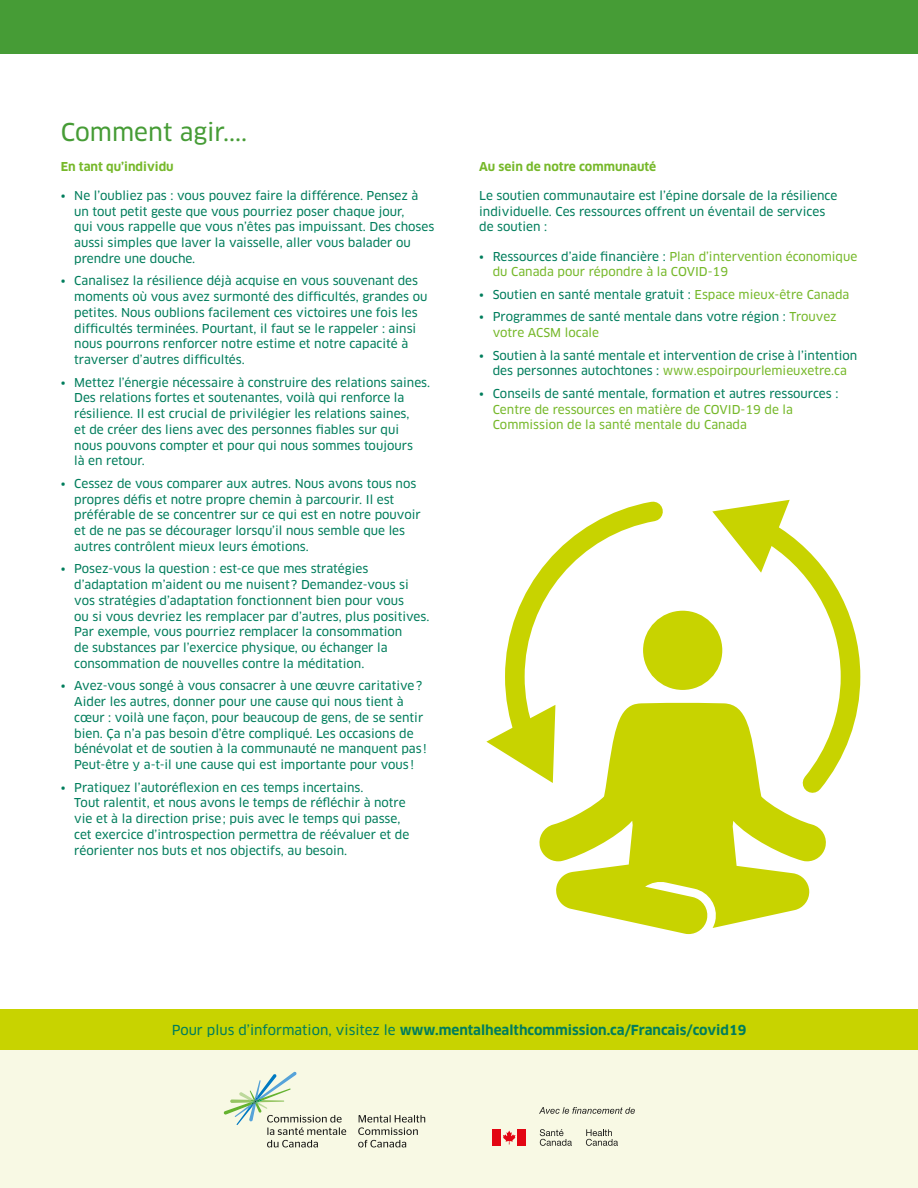
<style>
.page{position:relative;width:918px;height:1188px;background:#fff}
.page>*{position:absolute;margin:0;border:0;box-sizing:border-box;transform-origin:0 0}
.t1{font:24px "Clan OT News";color:#469c36}
.t2{font:700 13.5px "Clan OT";color:#007d5c}
.t3{font:12px/15.8px "Clan OT News";color:#007d5c}
.t4{font:12px/15.8px "Clan OT News";color:#76b82a}
.t5{font:700 12px "Clan OT";color:#76b82a}
.s1{color:#007d5c}
.s2{color:#76b82a}
.s3{font-family:"Clan OT News";font-weight:400}
</style>
<div class="page">
<div style="left:0;top:0;width:918px;height:54px;background:#469c36"></div>
<svg style="left:539px;top:611px;width:287px;height:323px;fill:#c8d300"></svg>
<svg style="left:505px;top:501px;width:171px;height:258px"></svg>
<svg style="left:486px;top:705px;width:69px;height:78px"></svg>
<svg style="left:712px;top:500px;width:149px;height:311px"></svg>
<div style="left:0;top:1050px;width:918px;height:138px;background:#f8f9e4"></div>
<svg style="left:358px;top:1115px;width:67px;height:32px"></svg>
<svg style="left:224px;top:1072px;width:122px;height:75px"></svg>
<svg style="left:539px;top:1107px;width:96px;height:7px"></svg>
<svg style="left:503px;top:1131px;width:13px;height:13px"></svg>
<div style="left:493px;top:1129px;width:8px;height:17px;background:#e30613"></div>
<div style="left:517px;top:1129px;width:9px;height:17px;background:#e30613"></div>
<svg style="left:540px;top:1129px;width:32px;height:17px"></svg>
<svg style="left:586px;top:1129px;width:32px;height:17px"></svg>
<div style="left:0;top:1009px;width:918px;height:41px;background:#c8d300"></div>
<h1 class="t1" style="left:61px;top:118px;width:188px">Comment agir....</h1>
<p class="t5" style="left:61px;top:159px;width:115px">En tant qu’individu</p>
<p class="t3" style="left:74px;top:188px;width:362px;text-indent:-14px">• Ne l’oubliez pas : vous pouvez faire la différence. Pensez à un tout petit geste que vous pourriez poser chaque jour,<br>qui vous rappelle que vous n’êtes pas impuissant. Des choses aussi simples que laver la vaisselle, aller vous balader ou prendre une douche.</p>
<p class="t3" style="left:74px;top:273px;width:355px;text-indent:-14px">• Canalisez la résilience déjà acquise en vous souvenant des moments où vous avez surmonté des difficultés, grandes ou petites. Nous oublions facilement ces victoires une fois les difficultés terminées. Pourtant, il faut se le rappeler : ainsi nous pourrons renforcer notre estime et notre capacité à traverser d’autres difficultés.</p>
<p class="t3" style="left:74px;top:374px;width:357px;text-indent:-14px">• Mettez l’énergie nécessaire à construire des relations saines.<br>Des relations fortes et soutenantes, voilà qui renforce la résilience. Il est crucial de privilégier les relations saines,<br>et de créer des liens avec des personnes fiables sur qui nous pouvons compter et pour qui nous sommes toujours<br>là en retour.</p>
<p class="t3" style="left:74px;top:476px;width:348px;text-indent:-14px">• Cessez de vous comparer aux autres. Nous avons tous nos propres défis et notre propre chemin à parcourir. Il est préférable de se concentrer sur ce qui est en notre pouvoir et de ne pas se décourager lorsqu’il nous semble que les autres contrôlent mieux leurs émotions.</p>
<p class="t3" style="left:74px;top:561px;width:357px;text-indent:-14px">• Posez-vous la question : est-ce que mes stratégies d’adaptation m’aident ou me nuisent? Demandez-vous si vos stratégies d’adaptation fonctionnent bien pour vous<br>ou si vous devriez les remplacer par d’autres, plus positives.<br>Par exemple, vous pourriez remplacer la consommation<br>de substances par l’exercice physique, ou échanger la consommation de nouvelles contre la méditation.</p>
<p class="t3" style="left:74px;top:678px;width:354px;text-indent:-14px">• Avez-vous songé à vous consacrer à une œuvre caritative?<br>Aider les autres, donner pour une cause qui nous tient à cœur : voilà une façon, pour beaucoup de gens, de se sentir bien. Ça n’a pas besoin d’être compliqué. Les occasions de bénévolat et de soutien à la communauté ne manquent pas !<br>Peut-être y a-t-il une cause qui est importante pour vous !</p>
<p class="t3" style="left:74px;top:779px;width:337px;text-indent:-14px">• Pratiquez l’autoréflexion en ces temps incertains.<br>Tout ralentit, et nous avons le temps de réfléchir à notre vie et à la direction prise; puis avec le temps qui passe, cet exercice d’introspection permettra de réévaluer et de réorienter nos buts et nos objectifs, au besoin.</p>
<p class="t5" style="left:479px;top:159px;width:178px">Au sein de notre communauté</p>
<p class="t3" style="left:479px;top:188px;width:360px">Le soutien communautaire est l’épine dorsale de la résilience individuelle. Ces ressources offrent un éventail de services de soutien :</p>
<p class="t4" style="left:493px;top:248px;width:366px;text-indent:-14px"><span class="s1">• Ressources d’aide financière :</span> Plan d’intervention économique du Canada pour répondre à la COVID-19</p>
<p class="t3" style="left:479px;top:287px;width:372px">• Soutien en santé mentale gratuit : <span class="s2">Espace mieux-être Canada</span></p>
<p class="t3" style="left:493px;top:309px;width:345px;text-indent:-14px">• Programmes de santé mentale dans votre région : <span class="s2">Trouvez votre ACSM locale</span></p>
<p class="t3" style="left:479px;top:347px;width:380px;text-align:center">• Soutien à la santé mentale et intervention de crise à l’intention des personnes autochtones : <span class="s2">www.espoirpourlemieuxetre.ca</span></p>
<p class="t3" style="left:479px;top:386px;width:361px">• Conseils de santé mentale, formation et autres ressources :</p>
<p class="t4" style="left:493px;top:401px;width:302px">Centre de ressources en matière de COVID-19 de la<br>Commission de la santé mentale du Canada</p>
<p class="t2" style="left:172px;top:1022px;width:576px"><span class="s3">Pour plus d’information, visitez le</span> www.mentalhealthcommission.ca/Francais/covid19</p>
</div>
